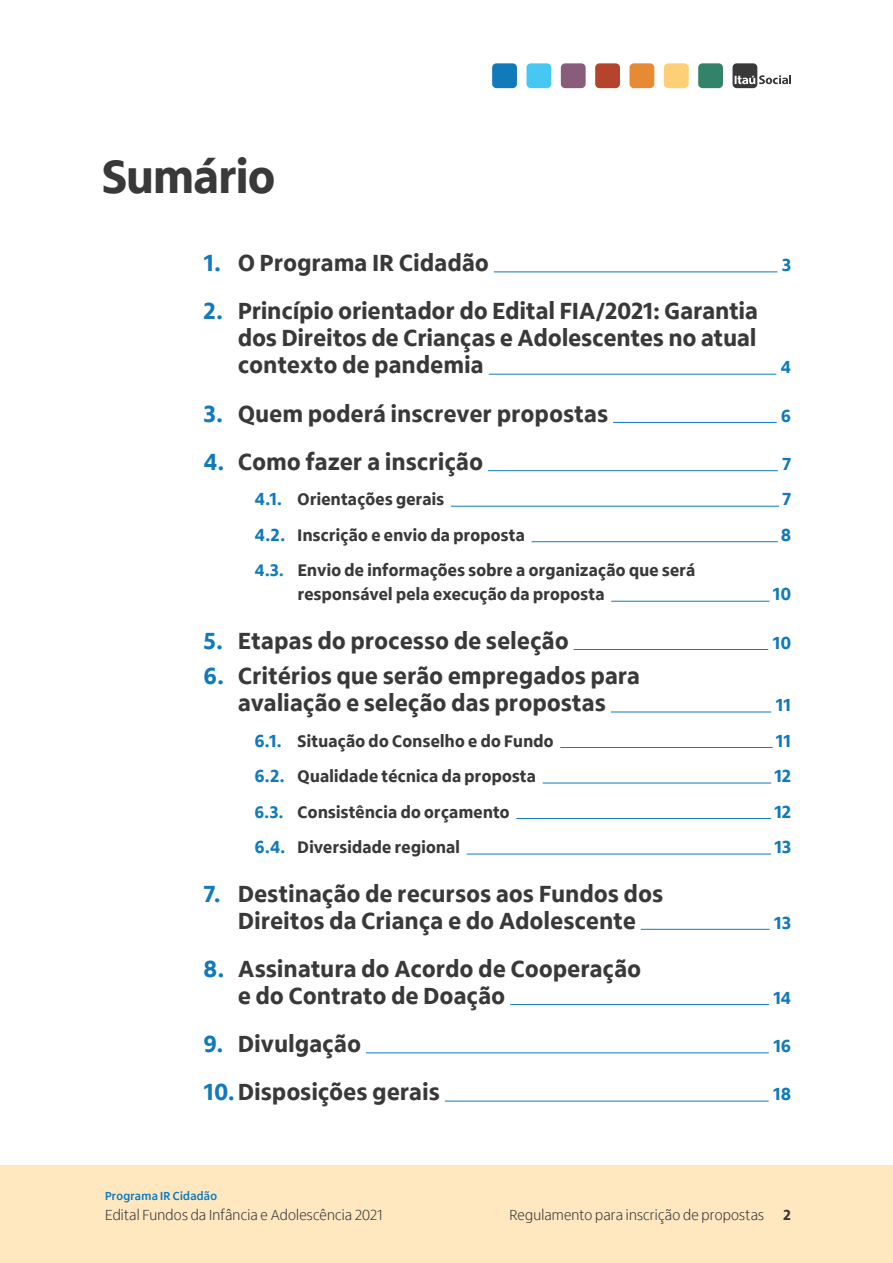
<style>
.page{position:relative;width:893px;height:1263px;background:#fff}
.page>*{position:absolute;margin:0;border:0;box-sizing:border-box;transform-origin:0 0}
.t1{font:800 48px "Itau Display";letter-spacing:-.005em;color:#393939}
.t2{font:800 24px/27px "Itau Display";letter-spacing:.02em;color:#393939;text-align:center}
.t3{font:800 18px "Itau Display";letter-spacing:.015em;color:#117aba}
.t4{font:800 17.25px/24px "Itau Display";letter-spacing:.015em;color:#393939}
.t5{font:300 15px "Itau Display";letter-spacing:.01em;color:#393939}
.t6{font:800 15px "Itau Display";color:#393939}
.t7{font:700 12px "Itau Display";letter-spacing:.025em;color:#117aba}
.s1{color:#117aba}
.s2{font-size:18px;color:#117aba}
</style>
<div class="page">
<div style="left:0;top:1165px;width:893px;height:98px;background:#ffe8c0"></div>
<svg style="left:732px;top:63px;width:59px;height:25px"></svg>
<div style="left:698px;top:63px;width:25px;height:25px;background:#328369;border-radius:4px"></div>
<div style="left:664px;top:63px;width:25px;height:25px;background:#fdd077;border-radius:4px"></div>
<div style="left:629px;top:63px;width:25px;height:25px;background:#e68a34;border-radius:4px"></div>
<div style="left:595px;top:63px;width:25px;height:25px;background:#b5442d;border-radius:4px"></div>
<div style="left:561px;top:63px;width:25px;height:25px;background:#8a5c7c;border-radius:4px"></div>
<div style="left:526px;top:63px;width:25px;height:25px;background:#47c8f2;border-radius:4px"></div>
<div style="left:492px;top:63px;width:25px;height:25px;background:#117aba;border-radius:4px"></div>
<hr style="left:494px;top:271px;width:284px;height:1px;background:#117aba">
<hr style="left:489px;top:374px;width:287px;height:1px;background:#117aba">
<hr style="left:613px;top:422px;width:164px;height:1px;background:#117aba">
<hr style="left:488px;top:470px;width:290px;height:1px;background:#117aba">
<hr style="left:451px;top:506px;width:328px;height:1px;background:#117aba">
<hr style="left:532px;top:541px;width:246px;height:1px;background:#117aba">
<hr style="left:611px;top:601px;width:158px;height:1px;background:#117aba">
<hr style="left:574px;top:649px;width:194px;height:1px;background:#117aba">
<hr style="left:611px;top:712px;width:160px;height:1px;background:#117aba">
<hr style="left:560px;top:747px;width:213px;height:1px;background:#117aba">
<hr style="left:543px;top:783px;width:228px;height:1px;background:#117aba">
<hr style="left:516px;top:818px;width:255px;height:1px;background:#117aba">
<hr style="left:467px;top:854px;width:304px;height:1px;background:#117aba">
<hr style="left:641px;top:929px;width:129px;height:1px;background:#117aba">
<hr style="left:510px;top:1004px;width:259px;height:1px;background:#117aba">
<hr style="left:366px;top:1052px;width:403px;height:1px;background:#117aba">
<hr style="left:445px;top:1101px;width:324px;height:1px;background:#117aba">
<h1 class="t1" style="left:102px;top:149px;width:175px">Sumário</h1>
<p class="t2" style="left:204px;top:250px;width:286px"><span class="s1">1.</span> O Programa IR Cidadão</p>
<p class="t3" style="left:782px;top:255px;width:10px">3</p>
<p class="t2" style="left:238px;top:298px;width:521px;text-align:justify;text-indent:-34px"><span class="s1">2.</span> Princípio orientador do Edital FIA/2021: Garantia dos Direitos de Crianças e Adolescentes no atual contexto de pandemia</p>
<p class="t3" style="left:781px;top:357px;width:11px">4</p>
<p class="t2" style="left:204px;top:400px;width:406px"><span class="s1">3.</span> Quem poderá inscrever propostas</p>
<p class="t3" style="left:781px;top:405px;width:11px">6</p>
<p class="t2" style="left:204px;top:449px;width:280px"><span class="s1">4.</span> Como fazer a inscrição</p>
<p class="t3" style="left:782px;top:453px;width:10px">7</p>
<p class="t4" style="left:255px;top:488px;width:191px"><span class="s2">4.1.</span> Orientações gerais</p>
<p class="t3" style="left:782px;top:489px;width:10px">7</p>
<p class="t4" style="left:255px;top:523px;width:271px"><span class="s2">4.2.</span> Inscrição e envio da proposta</p>
<p class="t3" style="left:781px;top:524px;width:11px">8</p>
<p class="t4" style="left:298px;top:559px;width:399px;text-indent:-43px"><span class="s1">4.3.</span> Envio de informações sobre a organização que será responsável pela execução da proposta</p>
<p class="t3" style="left:773px;top:584px;width:20px">10</p>
<p class="t2" style="left:204px;top:627px;width:366px"><span class="s1">5.</span> Etapas do processo de seleção</p>
<p class="t3" style="left:773px;top:632px;width:20px">10</p>
<p class="t2" style="left:204px;top:663px;width:437px"><span class="s1">6.</span> Critérios que serão empregados para avaliação e seleção das propostas</p>
<p class="t3" style="left:776px;top:695px;width:17px">11</p>
<p class="t4" style="left:255px;top:729px;width:300px"><span class="s2">6.1.</span> Situação do Conselho e do Fundo</p>
<p class="t3" style="left:776px;top:730px;width:16px">11</p>
<p class="t4" style="left:255px;top:765px;width:283px"><span class="s2">6.2.</span> Qualidade técnica da proposta</p>
<p class="t3" style="left:774px;top:766px;width:18px">12</p>
<p class="t4" style="left:255px;top:800px;width:256px"><span class="s1">6.3.</span> Consistência do orçamento</p>
<p class="t3" style="left:774px;top:801px;width:18px">12</p>
<p class="t4" style="left:255px;top:836px;width:207px"><span class="s2">6.4.</span> Diversidade regional</p>
<p class="t3" style="left:774px;top:837px;width:18px">13</p>
<p class="t2" style="left:204px;top:880px;width:461px"><span class="s1">7.</span> Destinação de recursos aos Fundos dos<br>Direitos da Criança e do Adolescente</p>
<p class="t3" style="left:774px;top:912px;width:18px">13</p>
<p class="t2" style="left:238px;top:955px;width:404px;text-align:left;text-indent:-34px"><span class="s1">8.</span> Assinatura do Acordo de Cooperação e do Contrato de Doação</p>
<p class="t3" style="left:773px;top:987px;width:19px">14</p>
<p class="t2" style="left:204px;top:1031px;width:158px"><span class="s1">9.</span> Divulgação</p>
<p class="t3" style="left:773px;top:1035px;width:19px">16</p>
<p class="t2" style="left:204px;top:1079px;width:237px"><span class="s1">10.</span>Disposições gerais</p>
<p class="t3" style="left:773px;top:1084px;width:19px">18</p>
<p class="t7" style="left:105px;top:1189px;width:114px">Programa IR Cidadão</p>
<p class="t5" style="left:105px;top:1206px;width:279px">Edital Fundos da Infância e Adolescência 2021</p>
<p class="t5" style="left:509px;top:1206px;width:256px">Regulamento para inscrição de propostas</p>
<p class="t6" style="left:784px;top:1206px;width:9px">2</p>
</div>
